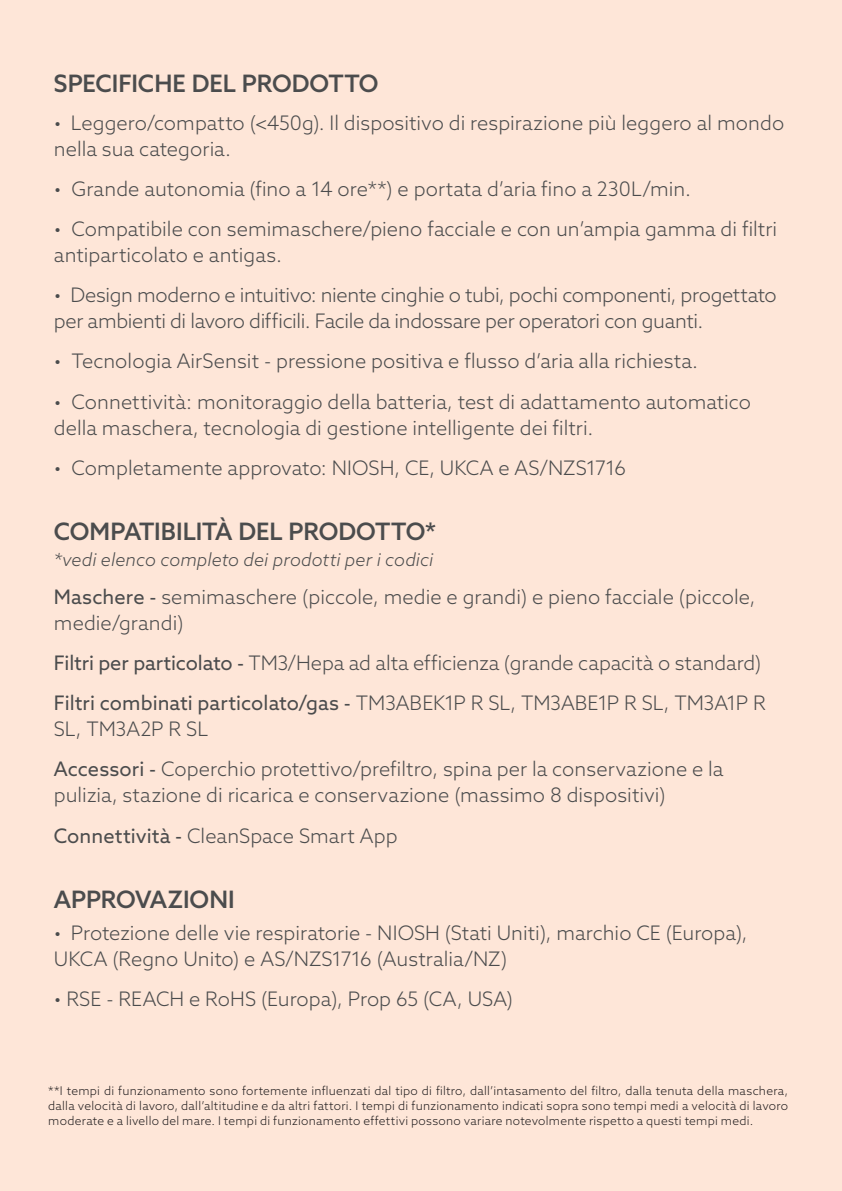
<style>
.page{position:relative;width:842px;height:1191px;background:#fee6d8}
.page>*{position:absolute;margin:0;border:0;box-sizing:border-box;transform-origin:0 0}
.List_grey{font:500 24px "Azo Sans";color:#4b4c4d}
.List_grey-2{font:300 20px/26px "Azo Sans";color:#4b4c4d}
.List_grey-3{font:300 20px/26px "Azo Sans";letter-spacing:-.02em;color:#4b4c4d}
.List_grey-4{font:italic 300 18px "Azo Sans";letter-spacing:.005em;color:#4b4c4d}
.t1{font:300 12px/15px "Azo Sans";letter-spacing:.025em;color:#231f20;text-align:justify}
.s1{font-weight:400}
</style>
<div class="page">
<p class="List_grey" style="left:54px;top:68px;width:326px">SPECIFICHE DEL PRODOTTO</p>
<p class="List_grey-2" style="left:71px;top:109px;width:715px">Leggero/compatto (&lt;450 I l.)g dispositivo di respirazione più leggero al mondo</p>
<p class="List_grey-2" style="left:54px;top:109px;width:179px">•<br>nella sua categoria.</p>
<p class="List_grey-2" style="left:71px;top:175px;width:621px">Grande autonomia (fino a 14 ore**) e portata ’d aria fino a 230 /L min.</p>
<p class="List_grey-2" style="left:54px;top:175px;width:9px">•</p>
<p class="List_grey-2" style="left:71px;top:216px;width:707px">Compatibile con semimaschere/pieno facciale e con un’ampia gamma di filtri</p>
<p class="List_grey-2" style="left:54px;top:216px;width:230px">•<br>antiparticolato e antigas.</p>
<p class="List_grey-3" style="left:71px;top:282px;width:708px">Design moderno e intuitivo: niente cinghie o tubi, pochi componenti, progettato</p>
<p class="List_grey-3" style="left:54px;top:282px;width:651px">•<br>per ambienti di lavoro difficili. Facile da indossare per operatori con guanti.</p>
<p class="List_grey-2" style="left:71px;top:348px;width:628px">Tecnologia AirSensit - pressione positiva e flusso ’d aria alla richiesta.</p>
<p class="List_grey-2" style="left:54px;top:348px;width:9px">•</p>
<p class="List_grey-2" style="left:71px;top:388px;width:681px">Connettività: monitoraggio della batteria, test di adattamento automatico</p>
<p class="List_grey-2" style="left:54px;top:388px;width:541px">•<br>della maschera, tecnologia di gestione intelligente dei filtri.</p>
<p class="List_grey-2" style="left:71px;top:454px;width:556px">Completamente approvato: NIOSH, CE, UKCA e AS/NZS1716</p>
<p class="List_grey-2" style="left:54px;top:454px;width:9px">•</p>
<p class="List_grey" style="left:54px;top:516px;width:384px">COMPATIBILITÀ DEL PRODOTTO*</p>
<p class="List_grey-4" style="left:54px;top:548px;width:381px">*vedi elenco completo dei prodotti per i codici</p>
<p class="List_grey-2" style="left:54px;top:583px;width:703px"><span class="s1">Maschere -</span> semimaschere (piccole, medie e grandi e) pieno facciale (piccole, medie/grandi(</p>
<p class="List_grey-2" style="left:54px;top:649px;width:709px"><span class="s1">Filtri per particolato -</span> TM3/Hepa ad alta efficienza (grande capacità o standard(</p>
<p class="List_grey-2" style="left:54px;top:690px;width:713px"><span class="s1">Filtri combinati particolato/ g a s -</span> T M 3 A B E K P1 R S L , T M 3 A B E P1 R S L , T M A3 P1 R<br>SL, TM A3 P2 R SL</p>
<p class="List_grey-2" style="left:54px;top:756px;width:671px"><span class="s1">Accessori -</span> Coperchio protettivo/prefiltro, spina per la conservazione lae pulizia, stazione di ricarica e conservazione (massimo 8 dispositivi(</p>
<p class="List_grey-2" style="left:54px;top:822px;width:345px"><span class="s1">Connettività -</span> CleanSpace Smart App</p>
<p class="List_grey" style="left:54px;top:884px;width:182px">APPROVAZIONI</p>
<p class="List_grey-2" style="left:71px;top:919px;width:678px">Protezione delle vie respiratorie - NIOSH (Stati Uniti ,) marchio CE (Europa ,(</p>
<p class="List_grey-2" style="left:54px;top:919px;width:455px">•<br>UKCA (Regno Unito e) AS/NZS1716 (Australia/NZ(</p>
<p class="List_grey-2" style="left:54px;top:985px;width:461px">• RSE - REACH e RoHS (Europa ,) Prop 65 (CA, USA(</p>
<p class="t1" style="left:48px;top:1083px;width:741px">**I tempi di funzionamento sono fortemente influenzati dal tipo di filtro, dall’intasamento del filtro, dalla tenuta della maschera, dalla velocità di lavoro, dall’altitudine e da altri fattori I. tempi di funzionamento indicati sopra sono tempi medi a velocità di lavoro moderate ae livello del mare I. tempi di funzionamento effettivi possono variare notevolmente rispetto a questi tempi medi.</p>
</div>
